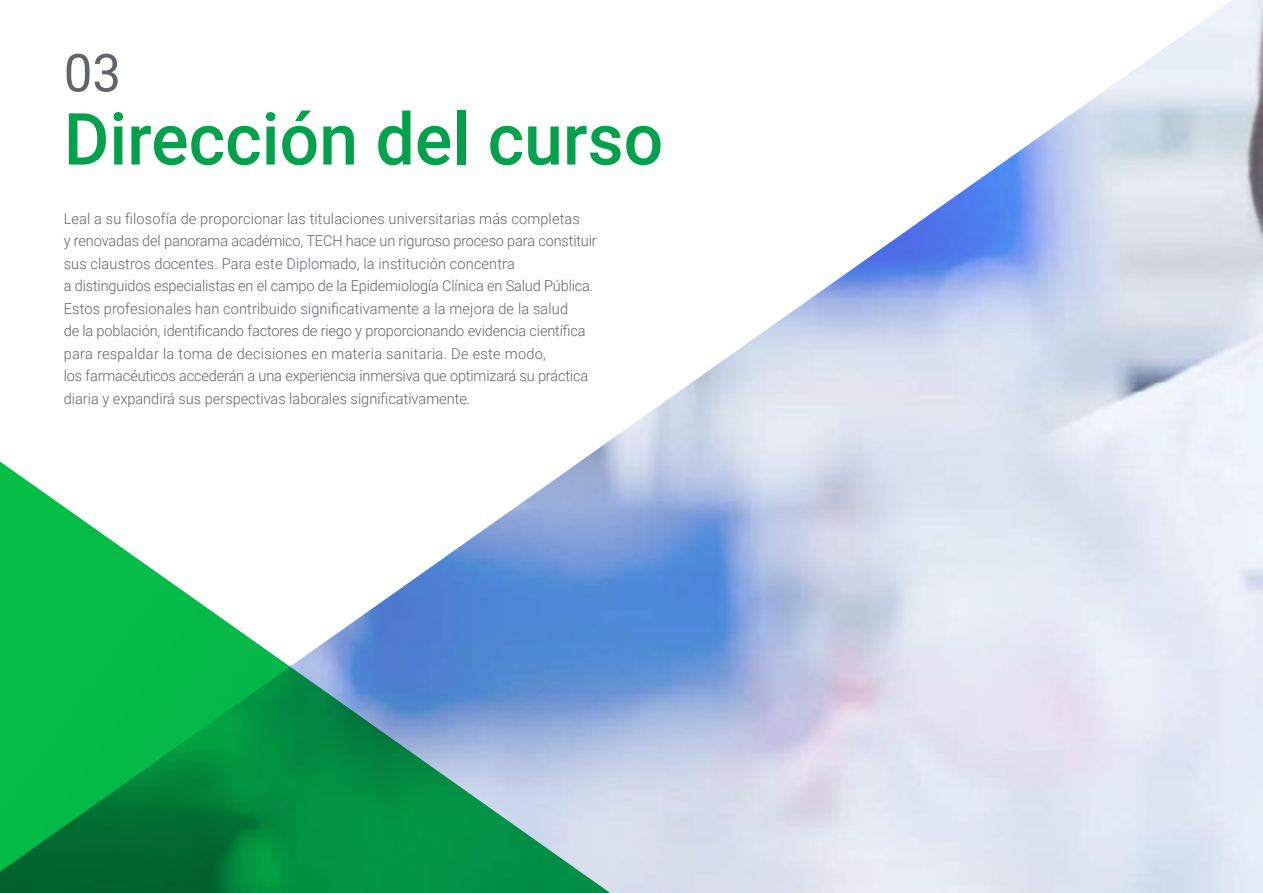
<style>
.page{position:relative;width:1263px;height:893px;background:#fff}
.page>*{position:absolute;margin:0;border:0;box-sizing:border-box;transform-origin:0 0}
.t1{font:500 72px "Roboto";color:#04a14d}
.t2{font:52.5px "Roboto";color:#61646a}
.t3{font:300 15px/22.5px "Roboto";color:#61646a}
</style>
<div class="page">
<img style="left:602px;top:0;width:661px;height:893px">
<svg style="left:0;top:446px;width:640px;height:447px"></svg>
<h2 class="t2" style="left:64px;top:36px;width:59px">03</h2>
<h1 class="t1" style="left:64px;top:89px;width:601px">Dirección del curso</h1>
<p class="t3" style="left:64px;top:207px;width:534px">Leal a su filosofía de proporcionar las titulaciones universitarias más completas<br>y renovadas del panorama académico, TECH hace un riguroso proceso para constituir sus claustros docentes. Para este Diplomado, la institución concentra<br>a distinguidos especialistas en el campo de la Epidemiología Clínica en Salud Pública.<br>Estos profesionales han contribuido significativamente a la mejora de la salud<br>de la población, identificando factores de riego y proporcionando evidencia científica para respaldar la toma de decisiones en materia sanitaria. De este modo,<br>los farmacéuticos accederán a una experiencia inmersiva que optimizará su práctica diaria y expandirá sus perspectivas laborales significativamente.</p>
</div>
